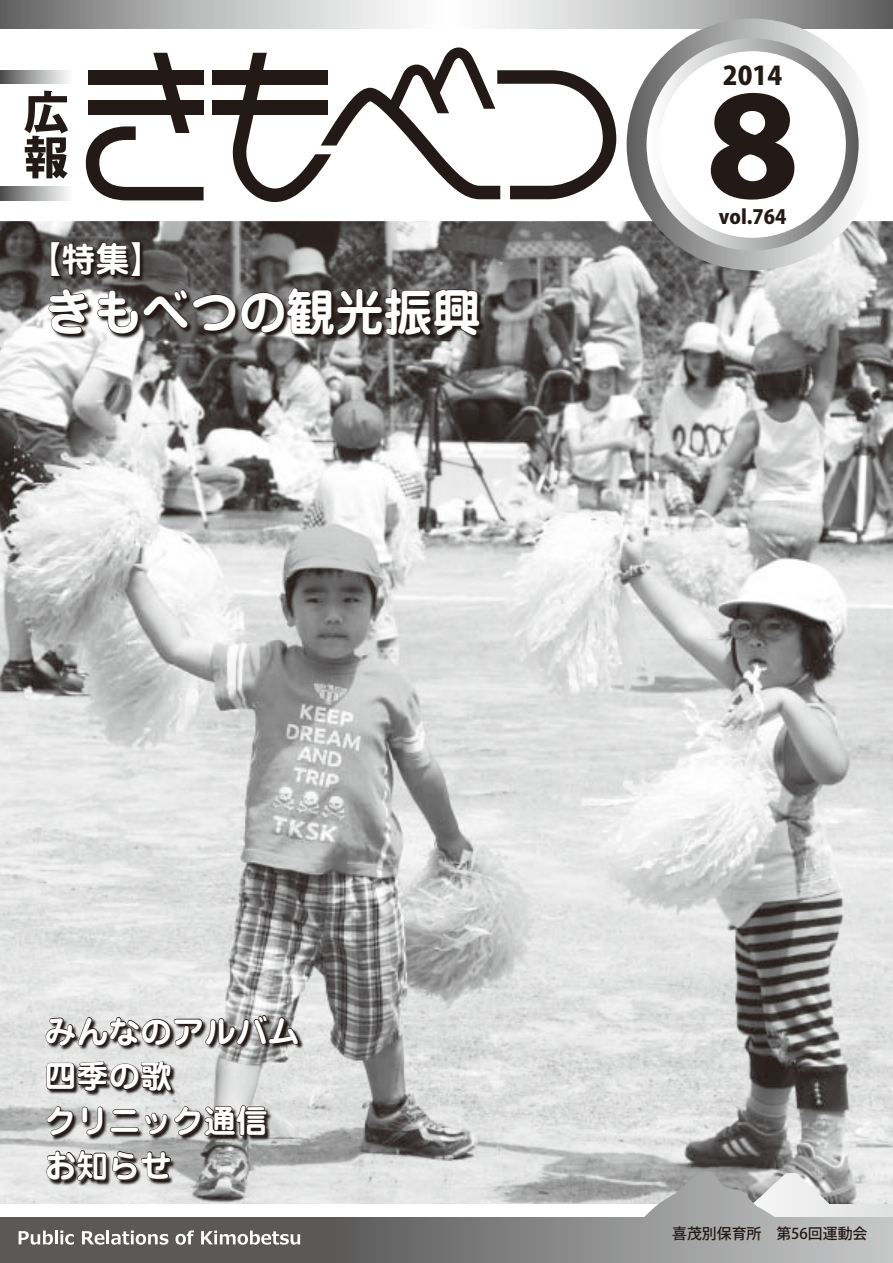
<style>
.page{position:relative;width:893px;height:1263px;background:#fff}
.page>*{position:absolute;margin:0;border:0;box-sizing:border-box;transform-origin:0 0}
.t1{font:800 135px "Koz Go Pro";color:#231916}
.t2{font:700 49.95px "Jun 501 Pro";color:#fff}
.t3{font:700 34.05px "Jun 501 Pro";color:#fff}
.t4{font:700 31.95px/44.7px "Jun 501 Pro";color:#fff}
.t5{font:800 25.5px "Koz Go Pro";color:#231916}
.t6{font:800 19.5px "Koz Go Pro";color:#231916}
.t7{font:500 14.85px "Koz Go Pro";color:#231916}
</style>
<div class="page">
<img style="left:0;top:221px;width:893px;height:950px">
<svg style="left:0;top:0;width:893px;height:29px"></svg>
<div style="left:627px;top:19px;width:251px;height:251px;background:linear-gradient(to right,#646364,#fff);border-radius:126px"></div>
<svg style="left:646px;top:38px;width:213px;height:213px"></svg>
<div style="left:659px;top:51px;width:187px;height:187px;background:#fff;border-radius:50%"></div>
<svg style="left:0;top:1171px;width:893px;height:92px;background:#ababab"></svg>
<svg style="left:19px;top:1230px;width:34px;height:15px"></svg>
<hr style="left:55px;top:1230px;width:3px;height:14px;background:#fff">
<svg style="left:60px;top:1230px;width:14px;height:15px"></svg>
<svg style="left:82px;top:1231px;width:22px;height:14px"></svg>
<hr style="left:106px;top:1230px;width:3px;height:14px;background:#fff">
<svg style="left:111px;top:1230px;width:57px;height:15px"></svg>
<svg style="left:175px;top:1230px;width:19px;height:15px"></svg>
<svg style="left:201px;top:1230px;width:99px;height:15px"></svg>
<div style="left:212px;top:70px;width:115px;height:14px;background:#231916"></div>
<div style="left:212px;top:101px;width:115px;height:14px;background:#231916"></div>
<svg style="left:86px;top:53px;width:118px;height:147px"></svg>
<svg style="left:231px;top:47px;width:385px;height:155px"></svg>
<svg style="left:24px;top:91px;width:44px;height:88px"></svg>
<svg style="left:0;top:70px;width:68px;height:14px"></svg>
<svg style="left:0;top:187px;width:68px;height:14px"></svg>
<img style="left:50px;top:243px;width:435px;height:97px">
<svg style="left:50px;top:241px;width:91px;height:37px;background:#342c2a"></svg>
<svg style="left:48px;top:288px;width:41px;height:47px;background:#676261"></svg>
<svg style="left:97px;top:287px;width:383px;height:49px;background:#494342"></svg>
<img style="left:47px;top:1017px;width:256px;height:169px">
<svg style="left:45px;top:965px;width:254px;height:82px;background:#b8b7b7"></svg>
<svg style="left:46px;top:1060px;width:126px;height:32px;background:#635e5d"></svg>
<svg style="left:46px;top:1105px;width:28px;height:31px"></svg>
<svg style="left:81px;top:1106px;width:87px;height:30px;background:#979494"></svg>
<svg style="left:174px;top:1104px;width:94px;height:33px;background:#6a6564"></svg>
<svg style="left:46px;top:1149px;width:126px;height:39px;background:#827e7d"></svg>
<p class="t3" style="left:28px;top:232px;width:138px">【特集【</p>
<h2 class="t2" style="left:45px;top:272px;width:438px">きもべつの観光振興</h2>
<p class="t5" style="left:723px;top:59px;width:61px">2014</p>
<h1 class="t1" style="left:685px;top:60px;width:136px">８</h1>
<p class="t6" style="left:719px;top:204px;width:69px">vol.764</p>
<p class="t4" style="left:45px;top:1006px;width:257px">みんなのアルバム四季の歌<br>クリニック通信お知らせ</p>
<p class="t7" style="left:672px;top:1224px;width:197px">喜茂別保育所　第56回運動会</p>
</div>
